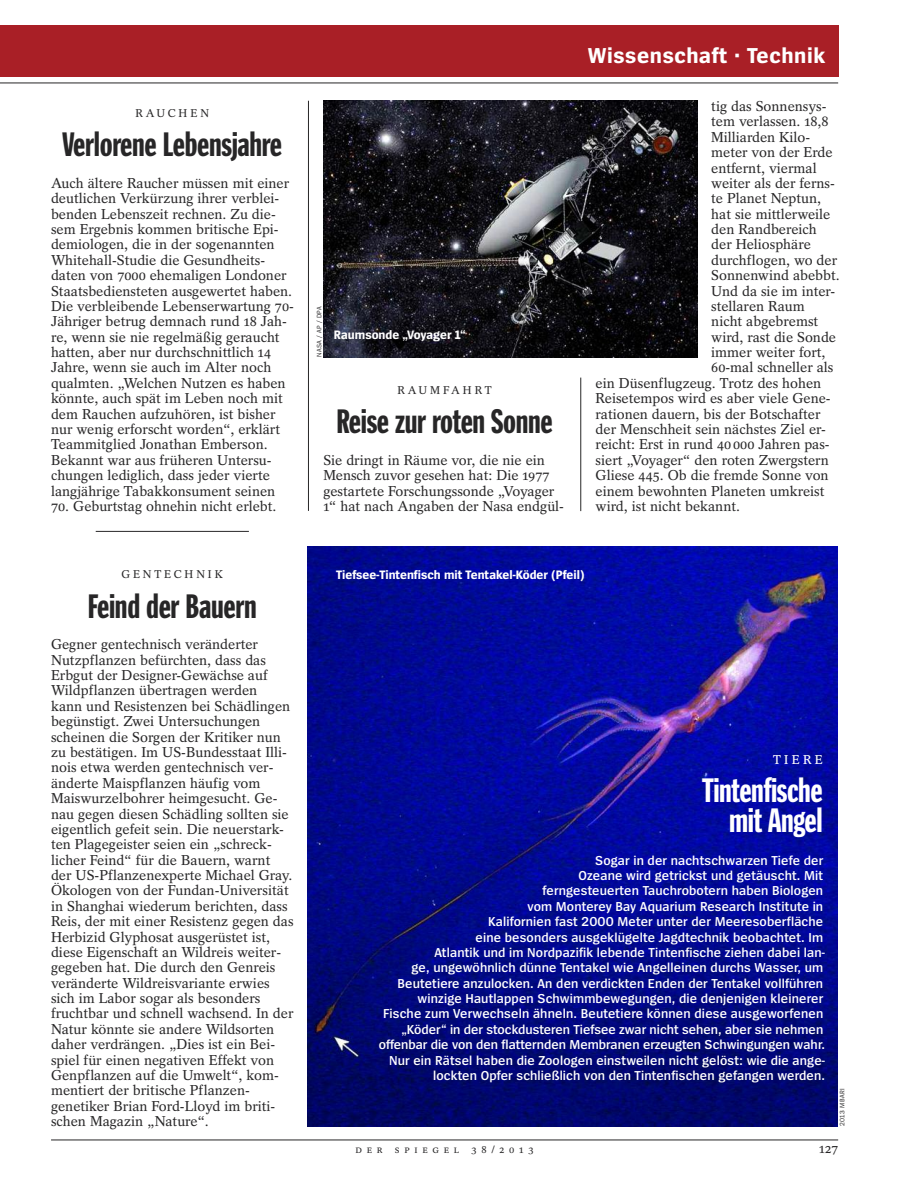
<style>
.page{position:relative;width:902px;height:1191px;background:#fff}
.page>*{position:absolute;margin:0;border:0;box-sizing:border-box;transform-origin:0 0}
.t1{font:34.5px "Spiegel Headline";letter-spacing:-.01em;color:#272627}
.t2{font:34.5px/30px "Spiegel Headline";letter-spacing:-.01em;color:#fff;text-align:right}
.t3{font:700 22.5px "Spiegel Sans";letter-spacing:.025em;color:#fff}
.t4{font:14.25px/15.3px "Spiegel Serif";color:#272627}
.t5{font:600 13.5px/15.5px "Spiegel Sans";letter-spacing:.01em;color:#fff;text-align:right}
.t6{font:13.5px "Spiegel Serif";color:#272627}
.t7{font:700 12.75px "Spiegel Sans";color:#fff}
.t8{font:600 12.75px "Spiegel Serif";letter-spacing:.255em;color:#fff}
.t9{font:11.25px "Spiegel Serif";letter-spacing:.25em;color:#272627}
.t10{font:10.5px "Spiegel Serif";letter-spacing:.45em;color:#272627}
.t11{font:6.75px "Spiegel Sans";letter-spacing:.05em;color:#272627}
</style>
<div class="page">
<hr style="left:0;top:83px;width:838px;height:1px;background:#272627">
<div style="left:0;top:26px;width:838px;height:51px;background:#a91f26"></div>
<hr style="left:51px;top:1139px;width:787px;height:1px;background:#272627">
<svg style="left:308px;top:547px;width:529px;height:579px;background:#050a8e"></svg>
<hr style="left:308px;top:101px;width:1px;height:410px;background:#272627">
<hr style="left:580px;top:377px;width:1px;height:134px;background:#272627">
<svg style="left:323px;top:101px;width:374px;height:256px;background:#201f24"></svg>
<hr style="left:96px;top:531px;width:153px;height:1px;background:#272627">
<p class="t9" style="left:135px;top:109px;width:75px">RAUCHEN</p>
<h1 class="t1" style="left:62px;top:132px;width:221px">Verlorene Lebensjahre</h1>
<p class="t4" style="left:51px;top:177px;width:244px">Auch ältere Raucher müssen mit einer deutlichen Verkürzung ihrer verblei&shy;benden Lebenszeit rechnen. Zu die&shy;sem Ergebnis kommen britische Epi&shy;demiologen, die in der sogenannten Whitehall-Studie die Gesundheits&shy;daten von 7000 ehemaligen Londoner Staatsbediensteten ausgewertet haben.<br>Die verbleibende Lebenserwartung 70- Jähriger betrug demnach rund 18 Jah&shy;re, wenn sie nie regelmäßig geraucht hatten, aber nur durchschnittlich 14<br>Jahre, wenn sie auch im Alter noch qualmten. „Welchen Nutzen es haben könnte, auch spät im Leben noch mit dem Rauchen aufzuhören, ist bisher nur wenig erforscht worden“, erklärt Teammitglied Jonathan Emberson.<br>Bekannt war aus früheren Untersu&shy;chungen lediglich, dass jeder vierte langjährige Tabakkonsument seinen</p>
<p class="t4" style="left:51px;top:500px;width:227px">70. Geburtstag ohnehin nicht erlebt.</p>
<p class="t9" style="left:122px;top:570px;width:103px">GENTECHNIK</p>
<h1 class="t1" style="left:88px;top:593px;width:170px">Feind der Bauern</h1>
<p class="t4" style="left:51px;top:638px;width:244px">Gegner gentechnisch veränderter Nutzpflanzen befürchten, dass das Erbgut der Designer-Gewächse auf Wildpflanzen übertragen werden<br>kann und Resistenzen bei Schädlingen begünstigt. Zwei Untersuchungen scheinen die Sorgen der Kritiker nun zu bestätigen. Im US-Bundesstaat Illi&shy;nois etwa werden gentechnisch ver&shy;änderte Maispflanzen häufig vom Maiswurzelbohrer heimgesucht. Ge&shy;nau gegen diesen Schädling sollten sie eigentlich gefeit sein. Die neuerstark&shy;ten Plagegeister seien ein „schreck&shy;licher Feind“ für die Bauern, warnt der US-Pflanzenexperte Michael Gray.<br>Ökologen von der Fundan-Universität in Shanghai wiederum berichten, dass Reis, der mit einer Resistenz gegen das Herbizid Glyphosat ausgerüstet ist, diese Eigenschaft an Wildreis weiter&shy;gegeben hat. Die durch den Genreis veränderte Wildreisvariante erwies sich im Labor sogar als besonders fruchtbar und schnell wachsend. In der Natur könnte sie andere Wildsorten daher verdrängen. „Dies ist ein Bei&shy;spiel für einen negativen Effekt von Genpflanzen auf die Umwelt“, kom&shy;mentiert der britische Pflanzen&shy;genetiker Brian Ford-Lloyd im briti&shy;schen Magazin „Nature“.</p>
<p class="t11" style="left:317px;top:357px;width:52px;rotate:-90deg">NASA / AP / DPA</p>
<p class="t7" style="left:334px;top:330px;width:133px">Raumsonde „Voyager 1“</p>
<p class="t9" style="left:397px;top:386px;width:96px">RAUMFAHRT</p>
<h1 class="t1" style="left:336px;top:409px;width:218px">Reise zur roten Sonne</h1>
<p class="t4" style="left:323px;top:453px;width:242px">Sie dringt in Räume vor, die nie ein Mensch zuvor gesehen hat: Die 1977 gestartete Forschungssonde „Voyager 1“ hat nach Angaben der Nasa endgül-</p>
<h2 class="t3" style="left:588px;top:48px;width:239px">Wissenschaft · Technik</h2>
<p class="t4" style="left:711px;top:100px;width:117px">tig das Sonnensys-</p>
<p class="t4" style="left:711px;top:115px;width:119px">tem verlassen. 18,8</p>
<p class="t4" style="left:711px;top:131px;width:100px">Milliarden Kilo-</p>
<p class="t4" style="left:711px;top:146px;width:123px">meter von der Erde</p>
<p class="t4" style="left:711px;top:161px;width:107px">entfernt, viermal</p>
<p class="t4" style="left:711px;top:177px;width:125px">weiter als der ferns-</p>
<p class="t4" style="left:711px;top:192px;width:111px">te Planet Neptun,</p>
<p class="t4" style="left:711px;top:208px;width:121px">hat sie mittlerweile</p>
<p class="t4" style="left:711px;top:223px;width:107px">den Randbereich</p>
<p class="t4" style="left:711px;top:238px;width:101px">der Heliosphäre</p>
<p class="t4" style="left:711px;top:254px;width:127px">durchflogen, wo der</p>
<p class="t4" style="left:711px;top:269px;width:130px">Sonnenwind abebbt.</p>
<p class="t4" style="left:711px;top:284px;width:125px">Und da sie im inter-</p>
<p class="t4" style="left:711px;top:300px;width:95px">stellaren Raum</p>
<p class="t4" style="left:711px;top:315px;width:109px">nicht abgebremst</p>
<p class="t4" style="left:711px;top:331px;width:126px">wird, rast die Sonde</p>
<p class="t4" style="left:711px;top:346px;width:116px">immer weiter fort,</p>
<p class="t4" style="left:711px;top:361px;width:124px">60-mal schneller als</p>
<p class="t4" style="left:595px;top:377px;width:227px">ein Düsenflugzeug. Trotz des hohen</p>
<p class="t4" style="left:595px;top:392px;width:236px">Reisetempos wird es aber viele Gene-</p>
<p class="t4" style="left:595px;top:407px;width:226px">rationen dauern, bis der Botschafter</p>
<p class="t4" style="left:595px;top:423px;width:231px">der Menschheit sein nächstes Ziel er-</p>
<p class="t4" style="left:595px;top:438px;width:235px">reicht: Erst in rund 40000 Jahren pas-</p>
<p class="t4" style="left:595px;top:454px;width:234px">siert „Voyager“ den roten Zwergstern</p>
<p class="t4" style="left:595px;top:469px;width:234px">Gliese 445. Ob die fremde Sonne von</p>
<p class="t4" style="left:595px;top:484px;width:230px">einem bewohnten Planeten umkreist</p>
<p class="t4" style="left:595px;top:500px;width:146px">wird, ist nicht bekannt.</p>
<p class="t7" style="left:336px;top:570px;width:250px">Tiefsee-Tintenfisch mit Tentakel-Köder (Pfeil)</p>
<p class="t8" style="left:773px;top:755px;width:51px">TIERE</p>
<h1 class="t2" style="left:702px;top:777px;width:122px">Tintenfische mit Angel</h1>
<p class="t5" style="left:378px;top:853px;width:448px">Sogar in der nachtschwarzen Tiefe der<br>Ozeane wird getrickst und getäuscht. Mit<br>ferngesteuerten Tauchrobotern haben Biologen<br>vom Monterey Bay Aquarium Research Institute in<br>Kalifornien fast 2000 Meter unter der Meeresoberfläche<br>eine besonders ausgeklügelte Jagdtechnik beobachtet. Im<br>Atlantik und im Nordpazifik lebende Tintenfische ziehen dabei lan-<br>ge, ungewöhnlich dünne Tentakel wie Angelleinen durchs Wasser, um Beutetiere anzulocken. An den verdickten Enden der Tentakel vollführen winzige Hautlappen Schwimmbewegungen, die denjenigen kleinerer Fische zum Verwechseln ähneln. Beutetiere können diese ausgeworfenen „Köder“ in der stockdusteren Tiefsee zwar nicht sehen, aber sie nehmen offenbar die von den flatternden Membranen erzeugten Schwingungen wahr.<br>Nur ein Rätsel haben die Zoologen einstweilen nicht gelöst: wie die ange&shy;lockten Opfer schließlich von den Tintenfischen gefangen werden.</p>
<p class="t11" style="left:839px;top:1126px;width:39px;rotate:-90deg">2013 MBARI</p>
<p class="t10" style="left:355px;top:1145px;width:180px">DER SPIEGEL 38/2013</p>
<p class="t6" style="left:819px;top:1143px;width:20px">127</p>
</div>
